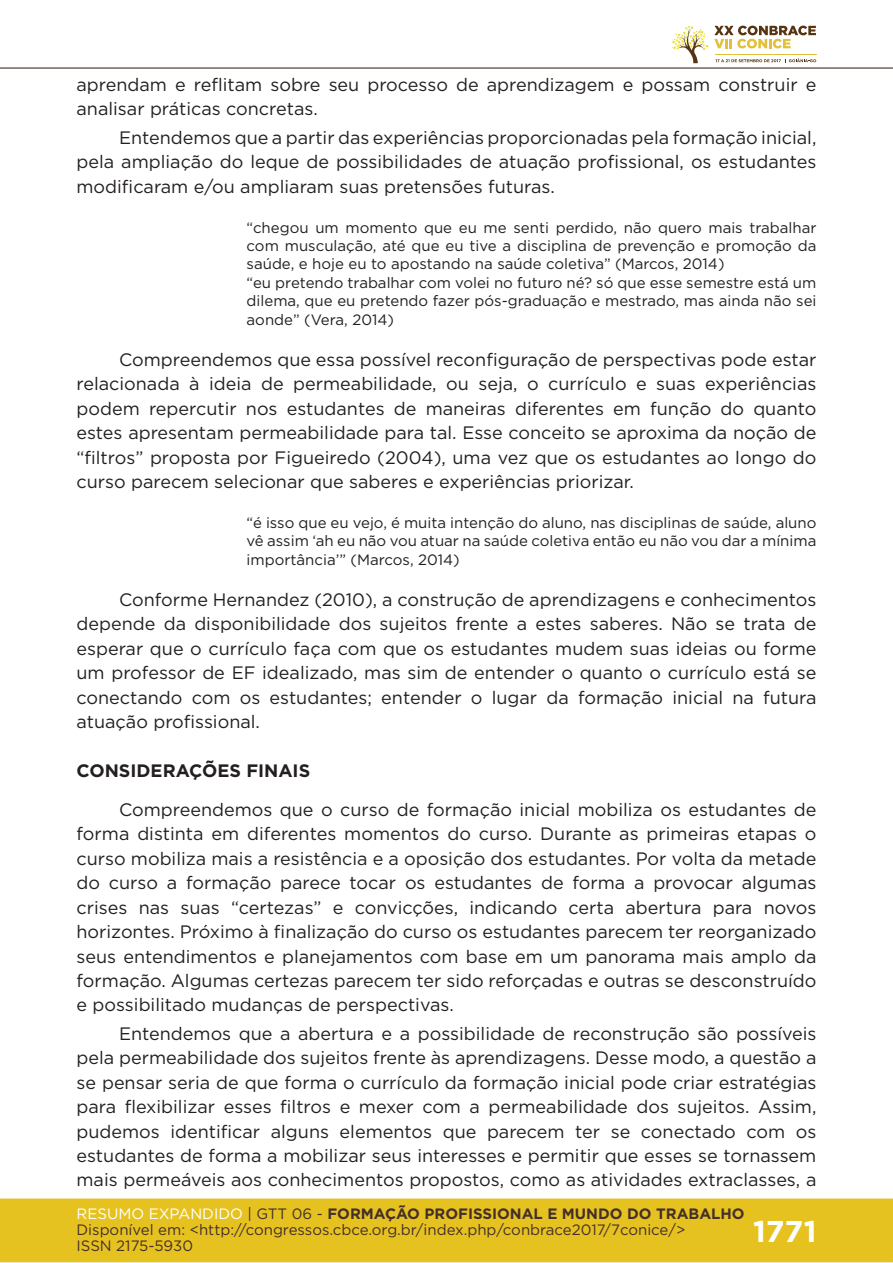
<style>
.page{position:relative;width:893px;height:1263px;background:#fff}
.page>*{position:absolute;margin:0;border:0;box-sizing:border-box;transform-origin:0 0}
.t1{font:700 30px "Gotham";color:#fff}
.t2{font:18px/24.5px "Gotham";color:#231f20;text-align:justify}
.t3{font:700 18px "Gotham";color:#231f20}
.t4{font:15px/18.5px "Gotham";color:#231f20}
.t5{font:15px/16px "Gotham";color:#462f2a}
.s1{color:#fff}
.s2{color:#442f2a}
.s3{font-weight:700;color:#442f2a}
</style>
<div class="page">
<div style="left:0;top:1198px;width:893px;height:64px;background:#e6c221;border:2px solid #e6c221"></div>
<hr style="left:0;top:67px;width:893px;height:2px;background:#442f2a">
<svg style="left:672px;top:26px;width:144px;height:37px"></svg>
<p class="t2" style="left:77px;top:72px;width:741px">aprendam e reflitam sobre seu processo de aprendizagem e possam construir e analisar práticas concretas.</p>
<p class="t2" style="left:77px;top:125px;width:741px;text-indent:43px">Entendemos que a partir das experiências proporcionadas pela formação inicial, pela ampliação do leque de possibilidades de atuação profissional, os estudantes modificaram e/ou ampliaram suas pretensões futuras.</p>
<p class="t4" style="left:247px;top:218px;width:571px">“chegou um momento que eu me senti perdido, não quero mais trabalhar com musculação, até que eu tive a disciplina de prevenção e promoção da saúde, e hoje eu to apostando na saúde coletiva” (Marcos, 2014)<br>“eu pretendo trabalhar com volei no futuro né? só que esse semestre está um dilema, que eu pretendo fazer pós-graduação e mestrado, mas ainda não sei aonde” (Vera, 2014)</p>
<p class="t2" style="left:77px;top:347px;width:741px;text-indent:43px">Compreendemos que essa possível reconfiguração de perspectivas pode estar relacionada à ideia de permeabilidade, ou seja, o currículo e suas experiências podem repercutir nos estudantes de maneiras diferentes em função do quanto estes apresentam permeabilidade para tal. Esse conceito se aproxima da noção de “filtros” proposta por Figueiredo (2004), uma vez que os estudantes ao longo do curso parecem selecionar que saberes e experiências priorizar.</p>
<p class="t4" style="left:247px;top:513px;width:571px;text-align:justify">“é isso que eu vejo, é muita intenção do aluno, nas disciplinas de saúde, aluno vê assim ‘ah eu não vou atuar na saúde coletiva então eu não vou dar a mínima importância’” (Marcos, 2014)</p>
<p class="t2" style="left:77px;top:587px;width:741px;text-indent:43px">Conforme Hernandez (2010), a construção de aprendizagens e conhecimentos depende da disponibilidade dos sujeitos frente a estes saberes. Não se trata de esperar que o currículo faça com que os estudantes mudem suas ideias ou forme um professor de EF idealizado, mas sim de entender o quanto o currículo está se conectando com os estudantes; entender o lugar da formação inicial na futura atuação profissional.</p>
<p class="t3" style="left:77px;top:758px;width:235px">CONSIDERAÇÕES FINAIS</p>
<p class="t2" style="left:77px;top:797px;width:741px;text-indent:43px">Compreendemos que o curso de formação inicial mobiliza os estudantes de forma distinta em diferentes momentos do curso. Durante as primeiras etapas o curso mobiliza mais a resistência e a oposição dos estudantes. Por volta da metade do curso a formação parece tocar os estudantes de forma a provocar algumas crises nas suas “certezas” e convicções, indicando certa abertura para novos horizontes. Próximo à finalização do curso os estudantes parecem ter reorganizado seus entendimentos e planejamentos com base em um panorama mais amplo da formação. Algumas certezas parecem ter sido reforçadas e outras se desconstruído e possibilitado mudanças de perspectivas.</p>
<p class="t2" style="left:77px;top:1021px;width:741px;text-indent:43px">Entendemos que a abertura e a possibilidade de reconstrução são possíveis pela permeabilidade dos sujeitos frente às aprendizagens. Desse modo, a questão a se pensar seria de que forma o currículo da formação inicial pode criar estratégias para flexibilizar esses filtros e mexer com a permeabilidade dos sujeitos. Assim, pudemos identificar alguns elementos que parecem ter se conectado com os estudantes de forma a mobilizar seus interesses e permitir que esses se tornassem mais permeáveis aos conhecimentos propostos, como as atividades extraclasses, a</p>
<p class="t5" style="left:77px;top:1205px;width:670px"><span class="s1">RESUMO EXPANDIDO</span> <span class="s2">| GTT 06 -</span> <span class="s3">FORMAÇÃO PROFISSIONAL E MUNDO DO TRABALHO<br></span>Disponível em: &lt;http://congressos.cbce.org.br/index.php/conbrace2017/7conice/&gt;<br>ISSN 2175-5930</p>
<h1 class="t1" style="left:753px;top:1212px;width:65px">1771</h1>
</div>
